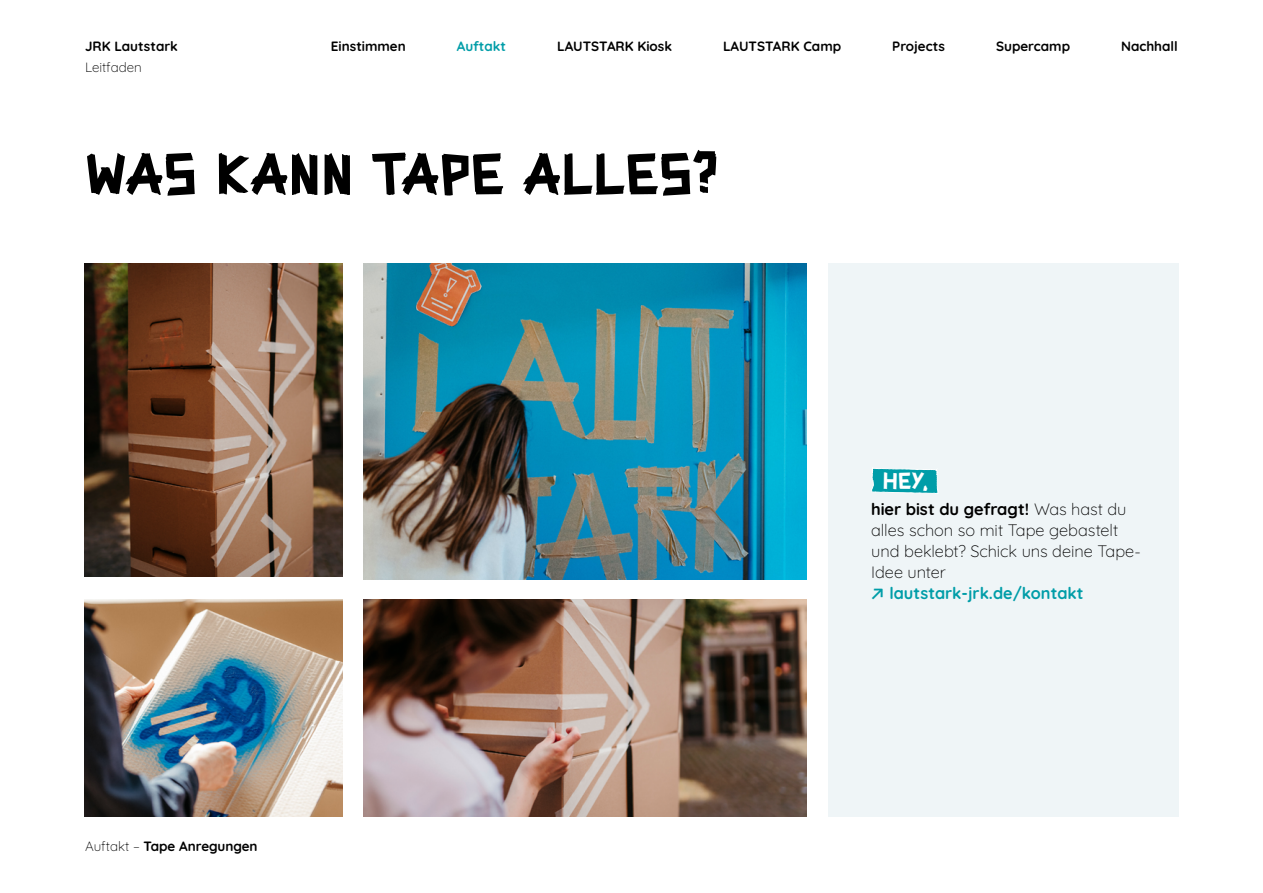
<style>
.page{position:relative;width:1263px;height:893px;background:#fff}
.page>*{position:absolute;margin:0;border:0;box-sizing:border-box;transform-origin:0 0}
.t1{font:60px "Lautstark Tape";color:#000}
.t2{font:24px "Lautstark Tape";color:#fff}
.t3{font:300 16.5px/21px "Quicksand";color:#000}
.t4{font:300 13.5px/21px "Quicksand";color:#000}
.t5{font:300 13.5px "Quicksand";color:#009da8}
.s1{font-family:"Calibri";font-weight:700;color:#009da8}
.s2{color:#009da8}
</style>
<div class="page">
<img style="left:85px;top:599px;width:257px;height:217px">
<img style="left:364px;top:599px;width:442px;height:217px">
<img style="left:364px;top:263px;width:442px;height:316px">
<img style="left:85px;top:263px;width:257px;height:314px">
<div style="left:828px;top:263px;width:351px;height:553px;background:#eff5f7"></div>
<svg style="left:871px;top:468px;width:67px;height:26px;background:#29acb5"></svg>
<p class="t4" style="left:85px;top:34px;width:94px">JRK Lautstark<br>Leitfaden</p>
<p class="t4" style="left:331px;top:34px;width:76px">Einstimmen</p>
<p class="t5" style="left:457px;top:36px;width:51px">Auftakt</p>
<p class="t4" style="left:557px;top:34px;width:116px">LAUTSTARK Kiosk</p>
<p class="t4" style="left:723px;top:34px;width:120px">LAUTSTARK Camp</p>
<p class="t4" style="left:892px;top:34px;width:54px">Projects</p>
<p class="t4" style="left:996px;top:34px;width:76px">Supercamp</p>
<p class="t4" style="left:1121px;top:34px;width:58px">Nachhall</p>
<h1 class="t1" style="left:85px;top:141px;width:636px">WAS KANN TAPE ALLES?</h1>
<p class="t4" style="left:85px;top:834px;width:174px">Auftakt – Tape Anregungen</p>
<h2 class="t2" style="left:883px;top:467px;width:47px;rotate:1deg">HEY,</h2>
<p class="t3" style="left:871px;top:497px;width:271px">hier bist du gefragt! Was hast du alles schon so mit Tape gebastelt und beklebt? Schick uns deine Tape-<br>Idee unter<br><span class="s1">↗</span> <span class="s2">lautstark-jrk.de/kontakt</span></p>
</div>
